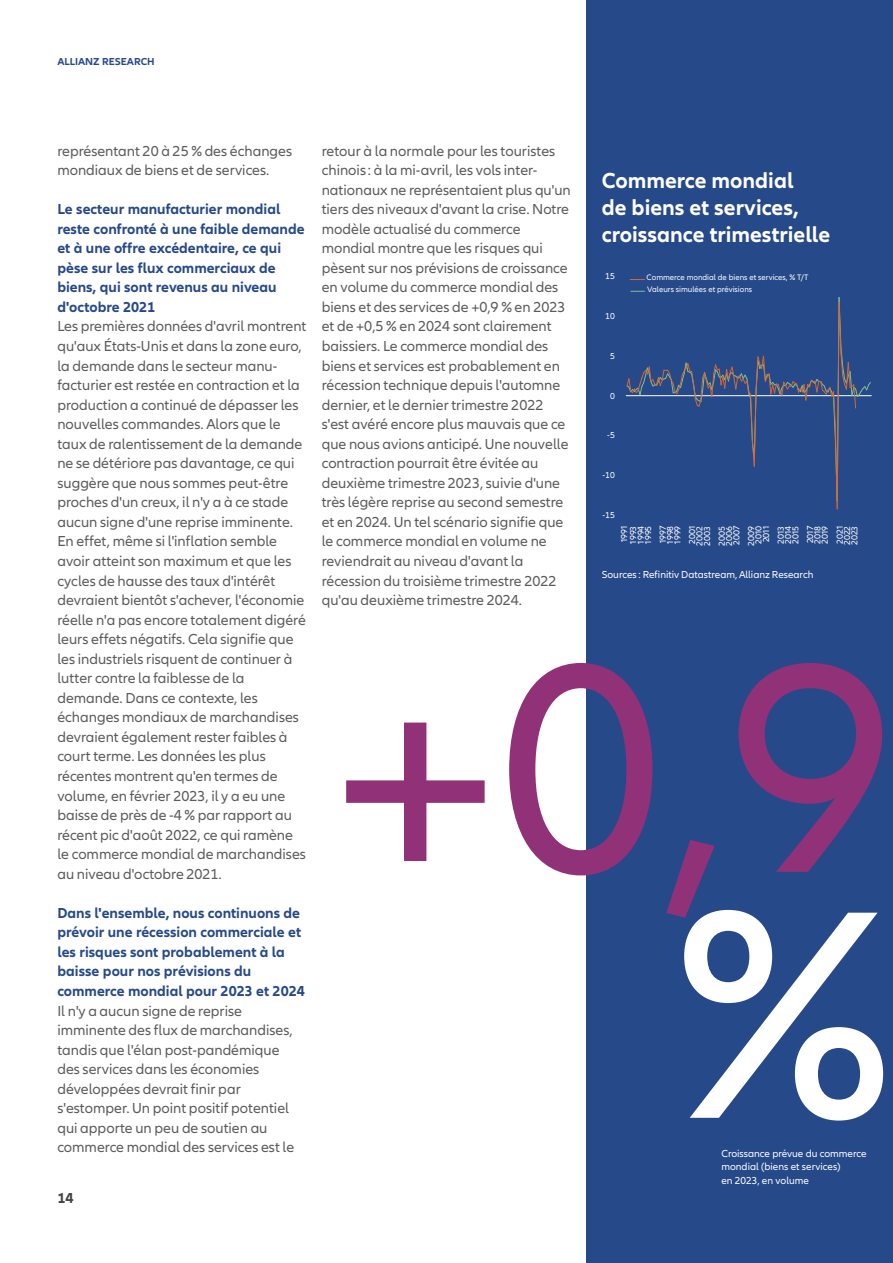
<style>
.page{position:relative;width:893px;height:1263px;background:#fff}
.page>*{position:absolute;margin:0;border:0;box-sizing:border-box;transform-origin:0 0}
.t1{font:307.5px "Allianz Neo";color:#913178}
.t2{font:307.5px "Allianz Neo";color:#fff}
.t3{font:700 22.5px/27px "Allianz Neo";color:#fff}
.t4{font:15px/19.5px "Allianz Neo";color:#5a5b5d}
.t5{font:700 15px/19.5px "Allianz Neo";color:#26498a}
.t6{font:700 15px "Allianz Neo";color:#444446}
.t7{font:10.5px/13.5px "Allianz Neo";color:#fff}
.t8{font:700 10.5px "Allianz Neo";color:#26498a}
.t9{font:9px "Allianz Neo";color:#fefefe}
.t10{font:8.25px "Allianz Neo";color:#fefefe}
</style>
<div class="page">
<div style="left:586px;top:0;width:307px;height:1263px;background:#26498a"></div>
<svg style="left:626px;top:291px;width:245px;height:219px"></svg>
<svg style="left:630px;top:279px;width:15px;height:1px"></svg>
<p class="t8" style="left:57px;top:58px;width:99px">ALLIANZ RESEARCH</p>
<p class="t4" style="left:57px;top:142px;width:236px">représentant 20 à 25 % des échanges mondiaux de biens et de services.</p>
<p class="t5" style="left:57px;top:200px;width:249px">Le secteur manufacturier mondial reste confronté à une faible demande et à une offre excédentaire, ce qui pèse sur les flux commerciaux de biens, qui sont revenus au niveau d'octobre 2021</p>
<p class="t4" style="left:57px;top:318px;width:251px">Les premières données d'avril montrent qu'aux États-Unis et dans la zone euro, la demande dans le secteur manu&shy;facturier est restée en contraction et la production a continué de dépasser les nouvelles commandes. Alors que le taux de ralentissement de la demande ne se détériore pas davantage, ce qui suggère que nous sommes peut-être proches d'un creux, il n'y a à ce stade aucun signe d'une reprise imminente.<br>En effet, même si l'inflation semble avoir atteint son maximum et que les cycles de hausse des taux d'intérêt devraient bientôt s'achever, l'économie réelle n'a pas encore totalement digéré leurs effets négatifs. Cela signifie que les industriels risquent de continuer à lutter contre la faiblesse de la demande. Dans ce contexte, les échanges mondiaux de marchandises devraient également rester faibles à court terme. Les données les plus récentes montrent qu'en termes de volume, en février 2023, il y a eu une baisse de près de -4 % par rapport au récent pic d'août 2022, ce qui ramène le commerce mondial de marchandises au niveau d'octobre 2021.</p>
<p class="t5" style="left:57px;top:904px;width:249px">Dans l'ensemble, nous continuons de prévoir une récession commerciale et les risques sont probablement à la baisse pour nos prévisions du commerce mondial pour 2023 et 2024</p>
<p class="t4" style="left:57px;top:1002px;width:238px">Il n'y a aucun signe de reprise imminente des flux de marchandises, tandis que l'élan post-pandémique des services dans les économies développées devrait finir par s'estomper. Un point positif potentiel qui apporte un peu de soutien au commerce mondial des services est le</p>
<p class="t6" style="left:57px;top:1192px;width:18px">14</p>
<p class="t4" style="left:322px;top:142px;width:251px">retour à la normale pour les touristes chinois : à la mi-avril, les vols inter&shy;nationaux ne représentaient plus qu'un tiers des niveaux d'avant la crise. Notre modèle actualisé du commerce mondial montre que les risques qui pèsent sur nos prévisions de croissance en volume du commerce mondial des biens et des services de +0,9 % en 2023 et de +0,5 % en 2024 sont clairement baissiers. Le commerce mondial des biens et services est probablement en récession technique depuis l'automne dernier, et le dernier trimestre 2022 s'est avéré encore plus mauvais que ce que nous avions anticipé. Une nouvelle contraction pourrait être évitée au deuxième trimestre 2023, suivie d'une très légère reprise au second semestre et en 2024. Un tel scénario signifie que le commerce mondial en volume ne reviendrait au niveau d'avant la récession du troisième trimestre 2022 qu'au deuxième trimestre 2024.</p>
<h2 class="t3" style="left:602px;top:169px;width:230px">Commerce mondial<br>de biens et services, croissance trimestrielle</h2>
<p class="t9" style="left:605px;top:273px;width:11px">15</p>
<p class="t9" style="left:605px;top:313px;width:11px">10</p>
<p class="t9" style="left:610px;top:352px;width:6px">5</p>
<p class="t9" style="left:610px;top:392px;width:6px">0</p>
<p class="t10" style="left:647px;top:274px;width:163px">Commerce mondial de biens et services, % T/T</p>
<p class="t10" style="left:647px;top:287px;width:106px">Valeurs simulées et prévisions</p>
<p class="t9" style="left:607px;top:432px;width:9px">-5</p>
<p class="t9" style="left:602px;top:472px;width:14px">-10</p>
<p class="t9" style="left:602px;top:511px;width:14px">-15</p>
<p class="t9" style="left:637px;top:544px;width:20px;rotate:-90deg">1994</p>
<p class="t9" style="left:645px;top:544px;width:19px;rotate:-90deg">1995</p>
<p class="t9" style="left:630px;top:544px;width:19px;rotate:-90deg">1993</p>
<p class="t9" style="left:621px;top:542px;width:18px;rotate:-90deg">1991</p>
<p class="t9" style="left:659px;top:543px;width:19px;rotate:-90deg">1997</p>
<p class="t9" style="left:674px;top:544px;width:19px;rotate:-90deg">1999</p>
<p class="t9" style="left:667px;top:544px;width:19px;rotate:-90deg">1998</p>
<p class="t9" style="left:696px;top:545px;width:21px;rotate:-90deg">2002</p>
<p class="t9" style="left:704px;top:545px;width:21px;rotate:-90deg">2003</p>
<p class="t9" style="left:689px;top:544px;width:20px;rotate:-90deg">2001</p>
<p class="t9" style="left:733px;top:545px;width:21px;rotate:-90deg">2007</p>
<p class="t9" style="left:726px;top:545px;width:21px;rotate:-90deg">2006</p>
<p class="t9" style="left:718px;top:545px;width:21px;rotate:-90deg">2005</p>
<p class="t9" style="left:748px;top:545px;width:21px;rotate:-90deg">2009</p>
<p class="t9" style="left:755px;top:544px;width:20px;rotate:-90deg">2010</p>
<p class="t9" style="left:763px;top:542px;width:18px;rotate:-90deg">2011</p>
<p class="t9" style="left:785px;top:544px;width:20px;rotate:-90deg">2014</p>
<p class="t9" style="left:792px;top:544px;width:20px;rotate:-90deg">2015</p>
<p class="t9" style="left:777px;top:544px;width:20px;rotate:-90deg">2013</p>
<p class="t9" style="left:807px;top:543px;width:19px;rotate:-90deg">2017</p>
<p class="t9" style="left:822px;top:544px;width:20px;rotate:-90deg">2019</p>
<p class="t9" style="left:814px;top:544px;width:20px;rotate:-90deg">2018</p>
<p class="t9" style="left:844px;top:545px;width:21px;rotate:-90deg">2022</p>
<p class="t9" style="left:851px;top:545px;width:21px;rotate:-90deg">2023</p>
<p class="t9" style="left:836px;top:544px;width:20px;rotate:-90deg">2021</p>
<p class="t7" style="left:602px;top:568px;width:213px">Sources : Refinitiv Datastream, Allianz Research</p>
<h1 class="t1" style="left:332px;top:656px;width:562px">+0,9</h1>
<h1 class="t2" style="left:674px;top:902px;width:220px">%</h1>
<p class="t7" style="left:721px;top:1147px;width:147px">Croissance prévue du commerce mondial (biens et services)<br>en 2023, en volume</p>
</div>
